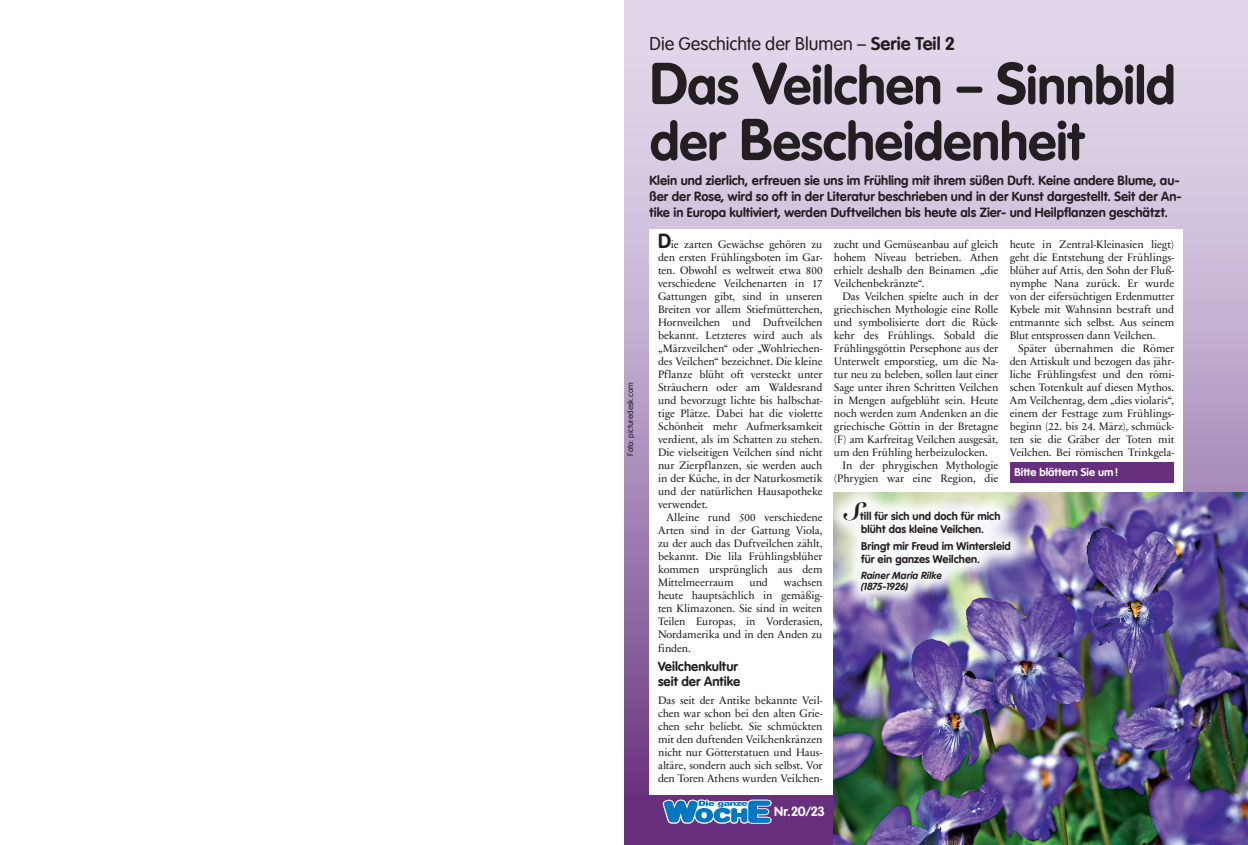
<style>
.page{position:relative;width:1248px;height:845px;background:#fff}
.page>*{position:absolute;margin:0;border:0;box-sizing:border-box;transform-origin:0 0}
.t1{font:700 52px/56px "VAG Rounded Next";letter-spacing:-.005em;color:#231f20}
.t2{font:900 25px "Snell Roundhand";color:#231f20}
.t3{font:18px "VAG Rounded Next";color:#231f20}
.t4{font:700 13px/16px "VAG Rounded Next";letter-spacing:.005em;color:#231f20}
.t5{font:700 13px "VAG Rounded Next";color:#fff}
.t6{font:11px/13px "Sabon Next LT Pro";letter-spacing:-.01em;color:#231f20;text-align:justify}
.t7{font:700 11px/13px "VAG Rounded Next";letter-spacing:.005em;color:#231f20}
.t8{font:700 11px "VAG Rounded Next";color:#fff}
.t9{font:italic 700 10px/11px "VAG Rounded Next";letter-spacing:.01em;color:#231f20}
.t10{font:8px "VAG Rounded Next";color:#231f20}
.s1{font-weight:700}
.s2{font-size:58px}
.s3{font-family:"VAG Rounded Next";font-weight:700;font-size:20px}
</style>
<div class="page">
<svg style="left:624px;top:0;width:623px;height:845px;background:#cebeda"></svg>
<div style="left:649px;top:229px;width:533px;height:565px;background:#fff"></div>
<svg style="left:662px;top:799px;width:109px;height:25px;background:#538fc6"></svg>
<img style="left:833px;top:492px;width:414px;height:353px">
<div style="left:1010px;top:462px;width:163px;height:20px;background:#692f7f"></div>
<div style="left:823px;top:481px;width:208px;height:131px;background:#fff;opacity:.95"></div>
<p class="t10" style="left:625px;top:456px;width:75px;rotate:-90deg">Foto: picturedesk.com</p>
<h3 class="t3" style="left:649px;top:33px;width:306px">Die Geschichte der Blumen – <span class="s1">Serie Teil 2</span></h3>
<h1 class="t1" style="left:649px;top:58px;width:527px"><span class="s2">D</span>as <span class="s2">V</span>eilchen – <span class="s2">S</span>innbild der <span class="s2">B</span>escheidenheit</h1>
<p class="t4" style="left:649px;top:172px;width:533px">Klein und zierlich, erfreuen sie uns im Frühling mit ihrem süßen Duft. Keine andere Blume, au&shy;ßer der Rose, wird so oft in der Literatur beschrieben und in der Kunst dargestellt. Seit der An&shy;tike in Europa kultiviert, werden Duftveilchen bis heute als Zier- und Heilpflanzen geschätzt.</p>
<p class="t6" style="left:658px;top:238px;width:166px"><span class="s3">D</span>ie zarten Gewächse gehören zu den ersten Frühlingsboten im Gar&shy;ten. Obwohl es weltweit etwa 800 verschiedene Veilchenarten in 17<br>Gattungen gibt, sind in unseren Breiten vor allem Stiefmütterchen, Hornveilchen und Duftveilchen bekannt. Letzteres wird auch als „Märzveilchen“ oder „Wohlriechen&shy;des Veilchen“ bezeichnet. Die kleine Pflanze blüht oft versteckt unter Sträuchern oder am Waldesrand und bevorzugt lichte bis halbschat&shy;tige Plätze. Dabei hat die violette Schönheit mehr Aufmerksamkeit verdient, als im Schatten zu stehen.<br>Die vielseitigen Veilchen sind nicht nur Zierpflanzen, sie werden auch in der Küche, in der Naturkosmetik und der natürlichen Hausapotheke verwendet.</p>
<p class="t6" style="left:658px;top:511px;width:166px;text-indent:9px">Alleine rund 500 verschiedene Arten sind in der Gattung Viola, zu der auch das Duftveilchen zählt, bekannt. Die lila Frühlingsblüher kommen ursprünglich aus dem Mittelmeerraum</p>
<p class="t6" style="left:658px;top:576px;width:166px;text-indent:126px">wachsen heute hauptsächlich in gemäßig&shy;ten Klimazonen. Sie sind in weiten Teilen Europas, in Vorderasien, Nordamerika und in den Anden zu finden.</p>
<p class="t6" style="left:749px;top:576px;width:20px">und</p>
<p class="t4" style="left:658px;top:658px;width:84px;line-height:15px">Veilchenkultur seit der Antike</p>
<p class="t6" style="left:658px;top:693px;width:166px">Das seit der Antike bekannte Veil&shy;chen war schon bei den alten Grie&shy;chen sehr beliebt. Sie schmückten mit den duftenden Veilchenkränzen nicht nur Götterstatuen und Haus&shy;altäre, sondern auch sich selbst. Vor den Toren Athens wurden Veilchen-</p>
<p class="t6" style="left:833px;top:238px;width:166px">zucht und Gemüseanbau auf gleich hohem Niveau betrieben. Athen erhielt deshalb den Beinamen „die Veilchenbekränzte“.</p>
<p class="t6" style="left:842px;top:290px;width:157px">Das Veilchen spielte auch in der</p>
<p class="t6" style="left:833px;top:303px;width:166px">griechischen Mythologie eine Rolle</p>
<p class="t6" style="left:833px;top:316px;width:166px">und symbolisierte dort die Rück-</p>
<p class="t6" style="left:833px;top:329px;width:166px">kehr des Frühlings. Sobald die</p>
<p class="t6" style="left:833px;top:342px;width:166px">Frühlingsgöttin Persephone aus der</p>
<p class="t6" style="left:833px;top:355px;width:166px">Unterwelt emporstieg, um die Na-</p>
<p class="t6" style="left:833px;top:368px;width:166px">tur neu zu beleben, sollen laut einer</p>
<p class="t6" style="left:833px;top:381px;width:166px">Sage unter ihren Schritten Veilchen</p>
<p class="t6" style="left:833px;top:394px;width:166px">in Mengen aufgeblüht sein. Heute</p>
<p class="t6" style="left:833px;top:407px;width:166px">noch werden zum Andenken an die</p>
<p class="t6" style="left:833px;top:420px;width:166px">griechische Göttin in der Bretagne</p>
<p class="t6" style="left:833px;top:433px;width:166px">(F) am Karfreitag Veilchen ausgesät,</p>
<p class="t6" style="left:833px;top:446px;width:155px">um den Frühling herbeizulocken.</p>
<p class="t6" style="left:842px;top:459px;width:157px">In der phrygischen Mythologie</p>
<p class="t6" style="left:833px;top:472px;width:166px">(Phrygien war eine Region, die</p>
<p class="t6" style="left:1009px;top:238px;width:166px">heute in Zentral-Kleinasien liegt) geht die Entstehung der Frühlings&shy;blüher auf Attis, den Sohn der Fluß&shy;nymphe Nana zurück. Er wurde von der eifersüchtigen Erdenmutter Kybele mit Wahnsinn bestraft und entmannte sich selbst. Aus seinem Blut entsprossen dann Veilchen.</p>
<p class="t6" style="left:1009px;top:342px;width:166px;text-indent:9px">Später übernahmen die Römer den Attiskult und bezogen das jähr&shy;liche Frühlingsfest und den römi&shy;schen Totenkult auf diesen Mythos.<br>Am Veilchentag, dem „dies violaris“, einem der Festtage zum Frühlings&shy;beginn (22. bis 24. März), schmück&shy;ten sie die Gräber der Toten mit</p>
<p class="t6" style="left:1009px;top:446px;width:166px">Veilchen. Bei römischen Trinkgela-</p>
<p class="t8" style="left:1014px;top:465px;width:105px">Bitte blättern Sie um !</p>
<h2 class="t2" style="left:842px;top:497px;width:19px">S</h2>
<p class="t7" style="left:860px;top:510px;width:142px">till für sich und doch für mich blüht das kleine Veilchen.</p>
<p class="t7" style="left:860px;top:540px;width:151px">Bringt mir Freud im Wintersleid für ein ganzes Weilchen.</p>
<p class="t9" style="left:860px;top:570px;width:82px">Rainer Maria Rilke (1875-1926)</p>
<p class="t5" style="left:774px;top:803px;width:52px">Nr. 20/23</p>
</div>
